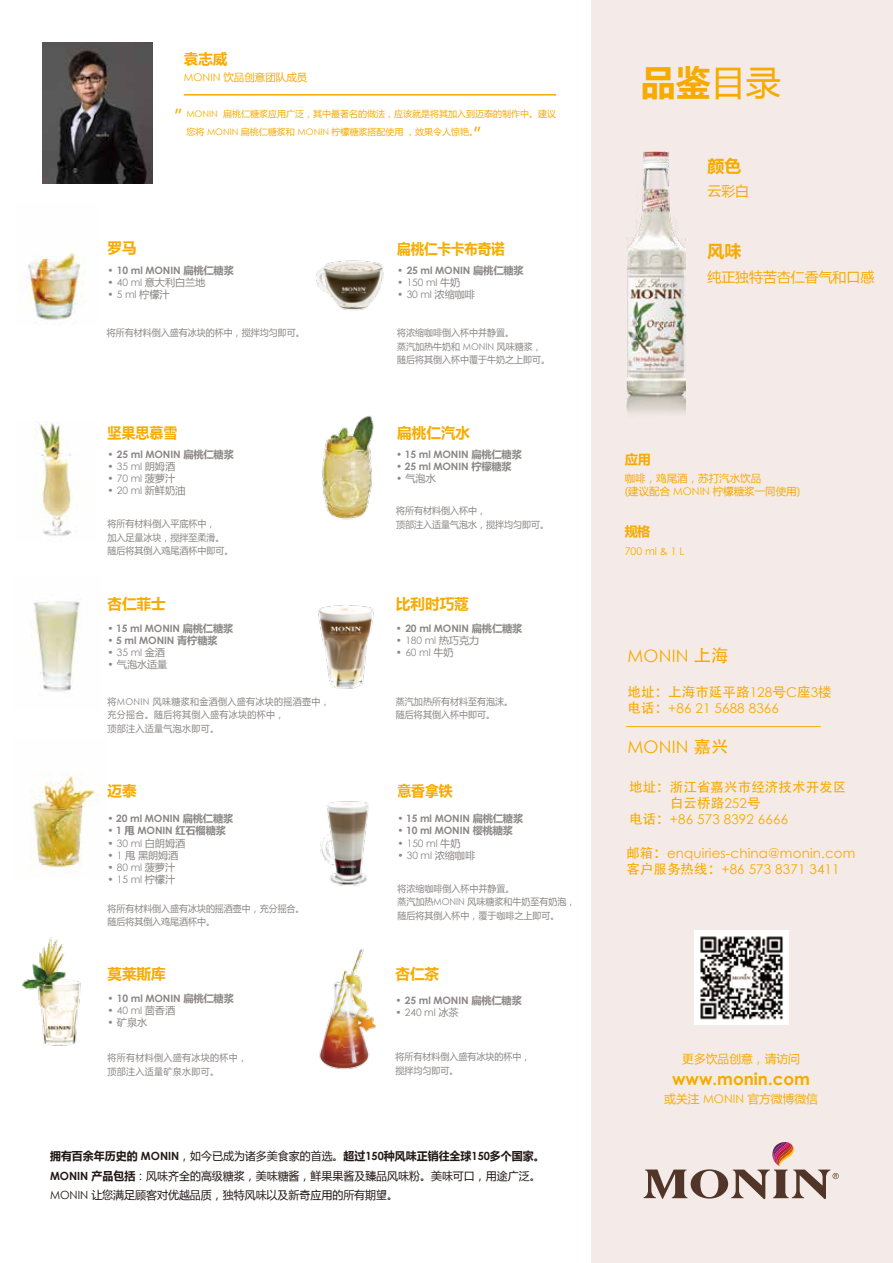
<style>
.page{position:relative;width:893px;height:1263px;background:#fff}
.page>*{position:absolute;margin:0;border:0;box-sizing:border-box;transform-origin:0 0}
.t1{font:700 34.95px "Microsoft Ya Hei";color:#f7ab00}
.t2{font:19.8px "Microsoft Ya Hei";color:#f7ab00}
.t3{font:17.25px "Century Gothic";letter-spacing:.01em;color:#f7ab00}
.t4{font:700 16.95px "Microsoft Ya Hei";color:#f7ab00}
.t5{font:700 16.8px "Century Gothic";color:#f7ab00}
.t6{font:700 14.55px "Microsoft Ya Hei";color:#f7ab00}
.t7{font:700 14.55px "Microsoft Ya Hei";color:#f7ab00;scale:.93 1}
.t8{font:700 14.55px "Microsoft Ya Hei";color:#f7ab00;scale:.96 1}
.t9{font:700 14.55px "Microsoft Ya Hei";color:#f7ab00;scale:.95 1}
.t10{font:13.95px "Microsoft Ya Hei";color:#f7ab00}
.t11{font:13.5px/16.2px "Century Gothic";letter-spacing:.01em;color:#f7ab00}
.t12{font:13.5px/16.2px "Adobe Heiti Std";letter-spacing:.01em;color:#f7ab00}
.t13{font:700 13.05px "Microsoft Ya Hei";color:#f7ab00}
.t14{font:11.7px "Microsoft Ya Hei";color:#f7ab00}
.t15{font:11.25px/19.5px "Microsoft Ya Hei";color:#221815}
.t16{font:10.5px/12.6px "Microsoft Ya Hei";color:#f7ab00}
.t17{font:10.5px "Century Gothic";color:#f7ab00}
.t18{font:700 10.2px "Century Gothic";letter-spacing:-.01em;color:#8b8786}
.t19{font:10.2px "Century Gothic";letter-spacing:-.01em;color:#8b8786}
.t20{font:10.2px "Microsoft Ya Hei";letter-spacing:-.01em;color:#8b8786}
.t21{font:9.45px/13.5px "Microsoft Ya Hei";color:#8b8786;scale:.95 1}
.t22{font:9.45px/13.5px "Microsoft Ya Hei";letter-spacing:.035em;color:#8b8786;scale:.95 1}
.t23{font:9px/18px "Microsoft Ya Hei";color:#f7ab00}
.s1{font-family:"Century Gothic"}
.s2{font-family:"Microsoft Ya Hei"}
.s3{font-weight:700}
.s4{font-family:"Century Gothic";font-weight:700}
.s5{font-weight:400}
.s6{font-family:"Adobe Heiti Std"}
</style>
<div class="page">
<div style="left:592px;top:460px;width:301px;height:803px;background:#f4ebe8"></div>
<div style="left:592px;top:0;width:301px;height:542px;background:#f4ebe8"></div>
<img style="left:42px;top:43px;width:110px;height:141px">
<hr style="left:184px;top:94px;width:372px;height:2px;background:#f7ab00">
<img style="left:694px;top:930px;width:94px;height:95px">
<svg style="left:643px;top:1142px;width:196px;height:57px"></svg>
<hr style="left:626px;top:726px;width:195px;height:1px;background:#f7ab00">
<img style="left:626px;top:151px;width:59px;height:262px">
<img style="left:20px;top:252px;width:66px;height:69px">
<img style="left:35px;top:422px;width:38px;height:114px">
<img style="left:34px;top:601px;width:46px;height:91px">
<img style="left:30px;top:773px;width:69px;height:103px">
<img style="left:22px;top:937px;width:59px;height:109px">
<img style="left:316px;top:260px;width:68px;height:51px">
<img style="left:322px;top:415px;width:52px;height:105px">
<img style="left:318px;top:605px;width:56px;height:84px">
<img style="left:320px;top:801px;width:49px;height:85px">
<img style="left:319px;top:949px;width:57px;height:120px">
<h3 class="t6" style="left:184px;top:48px;width:45px">袁志威</h3>
<p class="t16" style="left:184px;top:70px;width:125px"><span class="s1">MONIN</span> 饮品创意团队成员</p>
<p class="t23" style="left:186px;top:104px;width:371px"><span class="s1">MONIN</span> 扁桃仁糖浆应用广泛，其中最著名的做法，应该就是将其加入到迈泰的制作中。建议您将 <span class="s1">MONIN</span> 扁桃仁糖浆和 <span class="s1">MONIN</span> 柠檬糖浆搭配使用，效果令人惊艳。</p>
<h2 class="t2" style="left:174px;top:104px;width:21px">”</h2>
<h2 class="t2" style="left:473px;top:121px;width:21px">”</h2>
<h3 class="t6" style="left:108px;top:238px;width:31px">罗马</h3>
<p class="t18" style="left:108px;top:262px;width:128px">• 10 ml MONIN <span class="s2">扁桃仁糖浆</span></p>
<p class="t20" style="left:108px;top:275px;width:99px"><span class="s1">• 40 ml</span> 意大利白兰地</p>
<p class="t19" style="left:108px;top:287px;width:64px">• 5 ml <span class="s2">柠檬汁</span></p>
<p class="t21" style="left:107px;top:326px;width:210px">将所有材料倒入盛有冰块的杯中，搅拌均匀即可。</p>
<h3 class="t8" style="left:108px;top:422px;width:74px">坚果思慕雪</h3>
<p class="t18" style="left:108px;top:446px;width:128px">• 25 ml MONIN <span class="s2">扁桃仁糖浆</span></p>
<p class="t19" style="left:108px;top:459px;width:69px">• 35 ml <span class="s2">朗姆酒</span></p>
<p class="t19" style="left:108px;top:471px;width:69px">• 70 ml <span class="s2">菠萝汁</span></p>
<p class="t19" style="left:108px;top:483px;width:79px">• 20 ml <span class="s2">新鲜奶油</span></p>
<p class="t21" style="left:108px;top:517px;width:134px">将所有材料倒入平底杯中，<br>加入足量冰块，搅拌至柔滑。随后将其倒入鸡尾酒杯中即可。</p>
<h3 class="t6" style="left:108px;top:593px;width:60px">杏仁菲士</h3>
<p class="t18" style="left:108px;top:620px;width:127px">• 15 ml MONIN <span class="s2">扁桃仁糖浆</span></p>
<p class="t18" style="left:108px;top:632px;width:112px">• 5 ml MONIN <span class="s2">青柠糖浆</span></p>
<p class="t19" style="left:108px;top:645px;width:59px">• 35 ml <span class="s2">金酒</span></p>
<p class="t20" style="left:108px;top:658px;width:61px"><span class="s1">•</span> 气泡水适量</p>
<p class="t22" style="left:108px;top:694px;width:235px">将<span class="s1">MONIN</span> 风味糖浆和金酒倒入盛有冰块的摇酒壶中，充分摇合。随后将其倒入盛有冰块的杯中，<br>顶部注入适量气泡水即可。</p>
<h3 class="t6" style="left:108px;top:780px;width:31px">迈泰</h3>
<p class="t18" style="left:108px;top:811px;width:127px">• 20 ml MONIN <span class="s2">扁桃仁糖浆</span></p>
<p class="t18" style="left:108px;top:823px;width:120px">• 1 <span class="s2">甩</span> MONIN <span class="s2">红石榴糖浆</span></p>
<p class="t19" style="left:108px;top:836px;width:79px">• 30 ml <span class="s2">白朗姆酒</span></p>
<p class="t20" style="left:108px;top:848px;width:72px"><span class="s1">• 1</span> 甩黑朗姆酒</p>
<p class="t19" style="left:108px;top:860px;width:69px">• 80 ml <span class="s2">菠萝汁</span></p>
<p class="t19" style="left:108px;top:872px;width:69px">• 15 ml <span class="s2">柠檬汁</span></p>
<p class="t21" style="left:108px;top:901px;width:209px">将所有材料倒入盛有冰块的摇酒壶中，充分摇合。随后将其倒入鸡尾酒杯中。</p>
<h3 class="t6" style="left:108px;top:964px;width:60px">莫莱斯库</h3>
<p class="t18" style="left:108px;top:990px;width:128px">• 10 ml MONIN <span class="s2">扁桃仁糖浆</span></p>
<p class="t19" style="left:108px;top:1003px;width:69px">• 40 ml <span class="s2">茴香酒</span></p>
<p class="t20" style="left:108px;top:1016px;width:41px"><span class="s1">•</span> 矿泉水</p>
<p class="t22" style="left:108px;top:1051px;width:149px">将所有材料倒入盛有冰块的杯中，顶部注入适量矿泉水即可。</p>
<h3 class="t7" style="left:397px;top:239px;width:117px">扁桃仁卡卡布奇诺</h3>
<p class="t18" style="left:397px;top:262px;width:128px">• 25 ml MONIN <span class="s2">扁桃仁糖浆</span></p>
<p class="t19" style="left:397px;top:275px;width:65px">• 150 ml <span class="s2">牛奶</span></p>
<p class="t19" style="left:397px;top:287px;width:79px">• 30 ml <span class="s2">浓缩咖啡</span></p>
<p class="t21" style="left:397px;top:326px;width:163px">将浓缩咖啡倒入杯中并静置。<br>蒸汽加热牛奶和 <span class="s1">MONIN</span> 风味糖浆，随后将其倒入杯中覆于牛奶之上即可。</p>
<h3 class="t6" style="left:397px;top:422px;width:74px">扁桃仁汽水</h3>
<p class="t18" style="left:396px;top:446px;width:127px">• 15 ml MONIN <span class="s2">扁桃仁糖浆</span></p>
<p class="t18" style="left:396px;top:458px;width:117px">• 25 ml MONIN <span class="s2">柠檬糖浆</span></p>
<p class="t20" style="left:396px;top:471px;width:41px"><span class="s1">•</span> 气泡水</p>
<p class="t21" style="left:396px;top:504px;width:163px">将所有材料倒入杯中，<br>顶部注入适量气泡水，搅拌均匀即可。</p>
<h3 class="t6" style="left:396px;top:593px;width:74px">比利时巧蔻</h3>
<p class="t18" style="left:396px;top:620px;width:128px">• 20 ml MONIN <span class="s2">扁桃仁糖浆</span></p>
<p class="t19" style="left:396px;top:633px;width:85px">• 180 ml <span class="s2">热巧克力</span></p>
<p class="t19" style="left:396px;top:645px;width:59px">• 60 ml <span class="s2">牛奶</span></p>
<p class="t21" style="left:396px;top:694px;width:125px">蒸汽加热所有材料至有泡沫。随后将其倒入杯中即可。</p>
<h3 class="t9" style="left:397px;top:780px;width:60px">意香拿铁</h3>
<p class="t18" style="left:397px;top:811px;width:127px">• 15 ml MONIN <span class="s2">扁桃仁糖浆</span></p>
<p class="t18" style="left:397px;top:823px;width:117px">• 10 ml MONIN <span class="s2">樱桃糖浆</span></p>
<p class="t19" style="left:397px;top:836px;width:65px">• 150 ml <span class="s2">牛奶</span></p>
<p class="t19" style="left:397px;top:848px;width:79px">• 30 ml <span class="s2">浓缩咖啡</span></p>
<p class="t21" style="left:397px;top:881px;width:189px">将浓缩咖啡倒入杯中并静置。<br>蒸汽加热<span class="s1">MONIN</span> 风味糖浆和牛奶至有奶泡，随后将其倒入杯中，覆于咖啡之上即可。</p>
<h3 class="t6" style="left:395px;top:964px;width:45px">杏仁茶</h3>
<p class="t18" style="left:395px;top:992px;width:128px">• 25 ml MONIN <span class="s2">扁桃仁糖浆</span></p>
<p class="t19" style="left:395px;top:1005px;width:65px">• 240 ml <span class="s2">冰茶</span></p>
<p class="t21" style="left:395px;top:1050px;width:144px">将所有材料倒入盛有冰块的杯中，搅拌均匀即可。</p>
<p class="t15" style="left:50px;top:1146px;width:496px"><span class="s3">拥有百余年历史的</span> <span class="s4">MONIN</span>，如今已成为诸多美食家的首选。<span class="s3">超过</span><span class="s4">150</span><span class="s3">种风味正销往全球</span><span class="s4">150</span><span class="s3">多个国家。<br></span><span class="s4">MONIN</span> <span class="s3">产品包括</span>：风味齐全的高级糖浆，美味糖酱，鲜果果酱及臻品风味粉。美味可口，用途广泛。<br><span class="s1">MONIN</span> 让您满足顾客对优越品质，独特风味以及新奇应用的所有期望。</p>
<h1 class="t1" style="left:641px;top:58px;width:141px">品鉴<span class="s5">目录</span></h1>
<h3 class="t4" style="left:707px;top:154px;width:35px">颜色</h3>
<h3 class="t10" style="left:707px;top:182px;width:43px">云彩白</h3>
<h3 class="t4" style="left:707px;top:239px;width:35px">风味</h3>
<h3 class="t10" style="left:707px;top:267px;width:168px">纯正独特苦杏仁香气和口感</h3>
<h3 class="t13" style="left:625px;top:450px;width:28px">应用</h3>
<p class="t16" style="left:625px;top:472px;width:177px">咖啡，鸡尾酒，苏打汽水饮品<br>(建议配合 <span class="s1">MONIN</span> 柠檬糖浆一同使用)</p>
<h3 class="t13" style="left:625px;top:522px;width:27px">规格</h3>
<p class="t17" style="left:625px;top:543px;width:61px">700 ml &amp; 1 L</p>
<h3 class="t3" style="left:627px;top:644px;width:102px">MONIN <span class="s6">上海</span></h3>
<h3 class="t12" style="left:627px;top:684px;width:206px">地址：上海市延平路<span class="s1">128</span>号<span class="s1">C</span>座<span class="s1">3</span>楼</h3>
<h3 class="t11" style="left:627px;top:700px;width:153px"><span class="s6">电话：</span>+86 21 5688 8366</h3>
<h3 class="t3" style="left:627px;top:734px;width:102px">MONIN <span class="s6">嘉兴</span></h3>
<h3 class="t12" style="left:670px;top:779px;width:178px;text-indent:-41px">地址：浙江省嘉兴市经济技术开发区白云桥路<span class="s1">252</span>号</h3>
<h3 class="t11" style="left:629px;top:811px;width:161px"><span class="s6">电话：</span>+86 573 8392 6666</h3>
<h3 class="t11" style="left:626px;top:845px;width:231px"><span class="s6">邮箱：</span>enquiries-china@monin.com<span class="s6">客户服务热线：</span>+86 573 8371 3411</h3>
<p class="t14" style="left:682px;top:1051px;width:119px">更多饮品创意，请访问</p>
<h3 class="t5" style="left:672px;top:1066px;width:139px">www.monin.com</h3>
<p class="t14" style="left:664px;top:1091px;width:155px">或关注 <span class="s1">MONIN</span> 官方微博微信</p>
</div>
